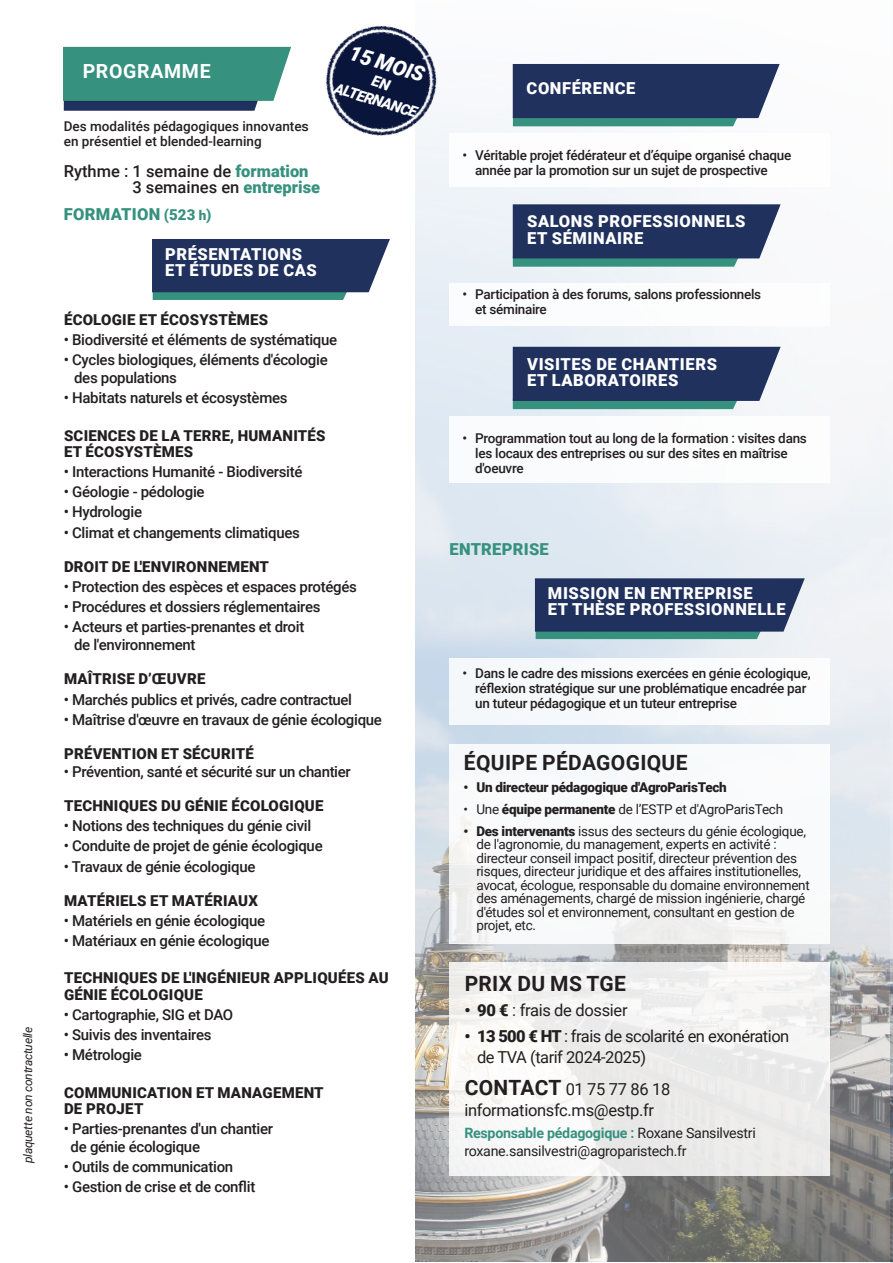
<style>
.page{position:relative;width:893px;height:1263px;background:#fff}
.page>*{position:absolute;margin:0;border:0;box-sizing:border-box;transform-origin:0 0}
.t1{font:700 21px "Roboto";letter-spacing:.015em;color:#231f20}
.t2{font:italic 900 21px "Roboto";color:#fff}
.t3{font:700 19.5px "Roboto";letter-spacing:.035em;color:#fff}
.t4{font:900 16.5px/16.5px "Roboto";letter-spacing:.035em;color:#fff}
.t5{font:16.5px/21px "Roboto";letter-spacing:-.03em;color:#231f20}
.t6{font:500 16.5px/16.5px "Roboto";color:#231f20}
.t7{font:900 16.5px "Roboto";letter-spacing:.015em;color:#37917f}
.t8{font:500 15px/18px "Roboto";letter-spacing:-.02em;color:#231f20}
.t9{font:900 15px/16.5px "Roboto";letter-spacing:.015em;color:#231f20}
.t10{font:italic 900 15px/18px "Roboto";color:#fff;text-align:center}
.t11{font:14.25px/18px "Roboto";letter-spacing:-.02em;color:#231f20}
.t12{font:13.5px/13.5px "Roboto";letter-spacing:-.02em;color:#231f20}
.t13{font:500 13.5px/15px "Roboto";letter-spacing:-.02em;color:#231f20}
.t14{font:500 13.5px "Roboto";color:#231f20}
.t15{font:900 13.5px "Roboto";letter-spacing:-.02em;color:#231f20}
.t16{font:italic 12px "Roboto";letter-spacing:-.02em;color:#231f20}
.s1{font-weight:900;color:#37917f}
.s2{font-size:15px}
.s3{font-size:13.5px}
.s4{font-weight:900}
.s5{font-weight:700;font-size:21px}
.s6{font-weight:700;color:#37917f}
</style>
<div class="page">
<img style="left:415px;top:63px;width:476px;height:1199px">
<div style="left:449px;top:744px;width:380px;height:199px;background:#f8fafb"></div>
<svg style="left:512px;top:204px;width:269px;height:63px;background:#31496c"></svg>
<svg style="left:512px;top:347px;width:269px;height:63px;background:#31496c"></svg>
<svg style="left:512px;top:64px;width:268px;height:63px;background:#324a6d"></svg>
<div style="left:449px;top:134px;width:380px;height:53px;background:#fff"></div>
<div style="left:449px;top:283px;width:380px;height:43px;background:#fff"></div>
<div style="left:449px;top:416px;width:380px;height:67px;background:#fff"></div>
<div style="left:449px;top:658px;width:380px;height:66px;background:#fff"></div>
<div style="left:449px;top:962px;width:381px;height:214px;background:linear-gradient(to right,#f6f6f5,#ebebeb)"></div>
<svg style="left:63px;top:46px;width:228px;height:65px;background:#428c83"></svg>
<svg style="left:152px;top:239px;width:238px;height:61px;background:#30476b"></svg>
<svg style="left:535px;top:578px;width:270px;height:61px;background:#2e466a"></svg>
<img style="left:326px;top:25px;width:131px;height:131px">
<img style="left:891px;top:407px;width:2px;height:856px">
<p class="t16" style="left:20px;top:1163px;width:138px;rotate:-90deg">plaquette non contractuelle</p>
<p class="t3" style="left:83px;top:57px;width:129px">PROGRAMME</p>
<p class="t14" style="left:64px;top:117px;width:246px">Des modalités pédagogiques innovantes</p>
<p class="t14" style="left:64px;top:132px;width:199px">en présentiel et blended-learning</p>
<p class="t6" style="left:132px;top:162px;width:189px;text-indent:-69px">Rythme : 1 semaine de <span class="s1">formation<br></span>3 semaines en <span class="s1">entreprise</span></p>
<p class="t7" style="left:64px;top:203px;width:149px">FORMATION <span class="s2">(523</span> <span class="s3">h</span><span class="s2">)</span></p>
<p class="t4" style="left:165px;top:245px;width:153px">PRÉSENTATIONS<br>ET ÉTUDES DE CAS</p>
<p class="t2" style="left:354px;top:38px;width:79px;rotate:17deg">15 MOIS</p>
<p class="t10" style="left:343px;top:61px;width:87px;rotate:17deg">EN<br>ALTERNANCE</p>
<p class="t9" style="left:64px;top:311px;width:206px">ÉCOLOGIE ET ÉCOSYSTÈMES</p>
<p class="t8" style="left:64px;top:330px;width:275px">• Biodiversité et éléments de systématique</p>
<p class="t8" style="left:74px;top:350px;width:255px;text-indent:-10px">• Cycles biologiques, éléments d'écologie des populations</p>
<p class="t8" style="left:64px;top:388px;width:225px">• Habitats naturels et écosystèmes</p>
<p class="t9" style="left:64px;top:426px;width:263px">SCIENCES DE LA TERRE, HUMANITÉS<br>ET ÉCOSYSTÈMES</p>
<p class="t8" style="left:64px;top:462px;width:240px">• Interactions Humanité - Biodiversité</p>
<p class="t8" style="left:64px;top:482px;width:142px">• Géologie - pédologie</p>
<p class="t8" style="left:64px;top:502px;width:80px">• Hydrologie</p>
<p class="t8" style="left:64px;top:523px;width:238px">• Climat et changements climatiques</p>
<p class="t9" style="left:64px;top:558px;width:206px">DROIT DE L'ENVIRONNEMENT</p>
<p class="t8" style="left:64px;top:577px;width:295px">• Protection des espèces et espaces protégés</p>
<p class="t8" style="left:64px;top:597px;width:258px">• Procédures et dossiers réglementaires</p>
<p class="t8" style="left:74px;top:617px;width:232px;text-indent:-10px">• Acteurs et parties-prenantes et droit de l'environnement</p>
<p class="t9" style="left:64px;top:670px;width:143px">MAÎTRISE D’ŒUVRE</p>
<p class="t8" style="left:64px;top:690px;width:290px">• Marchés publics et privés, cadre contractuel</p>
<p class="t8" style="left:64px;top:710px;width:320px">• Maîtrise d'œuvre en travaux de génie écologique</p>
<p class="t9" style="left:64px;top:745px;width:191px">PRÉVENTION ET SÉCURITÉ</p>
<p class="t8" style="left:64px;top:762px;width:288px">• Prévention, santé et sécurité sur un chantier</p>
<p class="t9" style="left:64px;top:797px;width:261px">TECHNIQUES DU GÉNIE ÉCOLOGIQUE</p>
<p class="t8" style="left:64px;top:816px;width:249px">• Notions des techniques du génie civil</p>
<p class="t8" style="left:64px;top:836px;width:260px">• Conduite de projet de génie écologique</p>
<p class="t8" style="left:64px;top:857px;width:193px">• Travaux de génie écologique</p>
<p class="t9" style="left:64px;top:892px;width:195px">MATÉRIELS ET MATÉRIAUX</p>
<p class="t8" style="left:64px;top:911px;width:203px">• Matériels en génie écologique</p>
<p class="t8" style="left:64px;top:931px;width:207px">• Matériaux en génie écologique</p>
<p class="t9" style="left:64px;top:969px;width:326px">TECHNIQUES DE L'INGÉNIEUR APPLIQUÉES AU<br>GÉNIE ÉCOLOGIQUE</p>
<p class="t8" style="left:64px;top:1005px;width:171px">• Cartographie, SIG et DAO</p>
<p class="t8" style="left:64px;top:1025px;width:149px">• Suivis des inventaires</p>
<p class="t8" style="left:64px;top:1045px;width:80px">• Métrologie</p>
<p class="t9" style="left:64px;top:1083px;width:261px">COMMUNICATION ET MANAGEMENT<br>DE PROJET</p>
<p class="t8" style="left:71px;top:1119px;width:204px;text-indent:-7px">• Parties-prenantes d'un chantier de génie écologique</p>
<p class="t8" style="left:64px;top:1157px;width:171px">• Outils de communication</p>
<p class="t8" style="left:64px;top:1177px;width:193px">• Gestion de crise et de conflit</p>
<p class="t4" style="left:527px;top:80px;width:110px">CONFÉRENCE</p>
<p class="t13" style="left:475px;top:147px;width:318px;text-indent:-13px">• Véritable projet fédérateur et d’équipe organisé chaque année par la promotion sur un sujet de prospective</p>
<p class="t4" style="left:527px;top:212px;width:220px">SALONS PROFESSIONNELS</p>
<p class="t4" style="left:527px;top:229px;width:118px">ET SÉMINAIRE</p>
<p class="t13" style="left:475px;top:287px;width:288px;text-indent:-13px">• Participation à des forums, salons professionnels et séminaire</p>
<p class="t4" style="left:527px;top:355px;width:191px">VISITES DE CHANTIERS<br>ET LABORATOIRES</p>
<p class="t13" style="left:475px;top:430px;width:333px;text-indent:-13px">• Programmation tout au long de la formation : visites dans les locaux des entreprises ou sur des sites en maîtrise d'oeuvre</p>
<p class="t7" style="left:450px;top:537px;width:101px">ENTREPRISE</p>
<p class="t4" style="left:548px;top:584px;width:239px">MISSION EN ENTREPRISE<br>ET THÈSE PROFESSIONNELLE</p>
<p class="t13" style="left:475px;top:665px;width:337px;text-indent:-13px">• Dans le cadre des missions exercées en génie écologique, réflexion stratégique sur une problématique encadrée par un tuteur pédagogique et un tuteur entreprise</p>
<p class="t1" style="left:464px;top:747px;width:225px">ÉQUIPE PÉDAGOGIQUE</p>
<p class="t15" style="left:464px;top:777px;width:265px">• Un directeur pédagogique d'AgroParisTech</p>
<p class="t12" style="left:464px;top:801px;width:321px">• Une <span class="s4">équipe permanente</span> de l’ESTP et d'AgroParisTech</p>
<p class="t12" style="left:476px;top:823px;width:335px;text-indent:-13px"><span class="s4">• Des intervenants</span> issus des secteurs du génie écologique, de l'agronomie, du management, experts en activité : directeur conseil impact positif, directeur prévention des risques, directeur juridique et des affaires institutionelles, avocat, écologue, responsable du domaine environnement des aménagements, chargé de mission ingénierie, chargé d'études sol et environnement, consultant en gestion de projet, etc.</p>
<p class="t1" style="left:465px;top:969px;width:163px">PRIX DU MS TGE</p>
<p class="t5" style="left:464px;top:999px;width:165px"><span class="s4">• 90 €</span> : frais de dossier</p>
<p class="t5" style="left:477px;top:1024px;width:314px;text-indent:-13px"><span class="s4">• 13 500 € HT</span> : frais de scolarité en exonération de TVA (tarif 2024-2025)</p>
<p class="t5" style="left:464px;top:1078px;width:208px"><span class="s5">CONTACT</span> 01 75 77 86 18 informationsfc.ms@estp.fr</p>
<p class="t11" style="left:464px;top:1124px;width:293px"><span class="s6">Responsable pédagogique :</span> Roxane Sansilvestri roxane.sansilvestri@agroparistech.fr</p>
</div>
